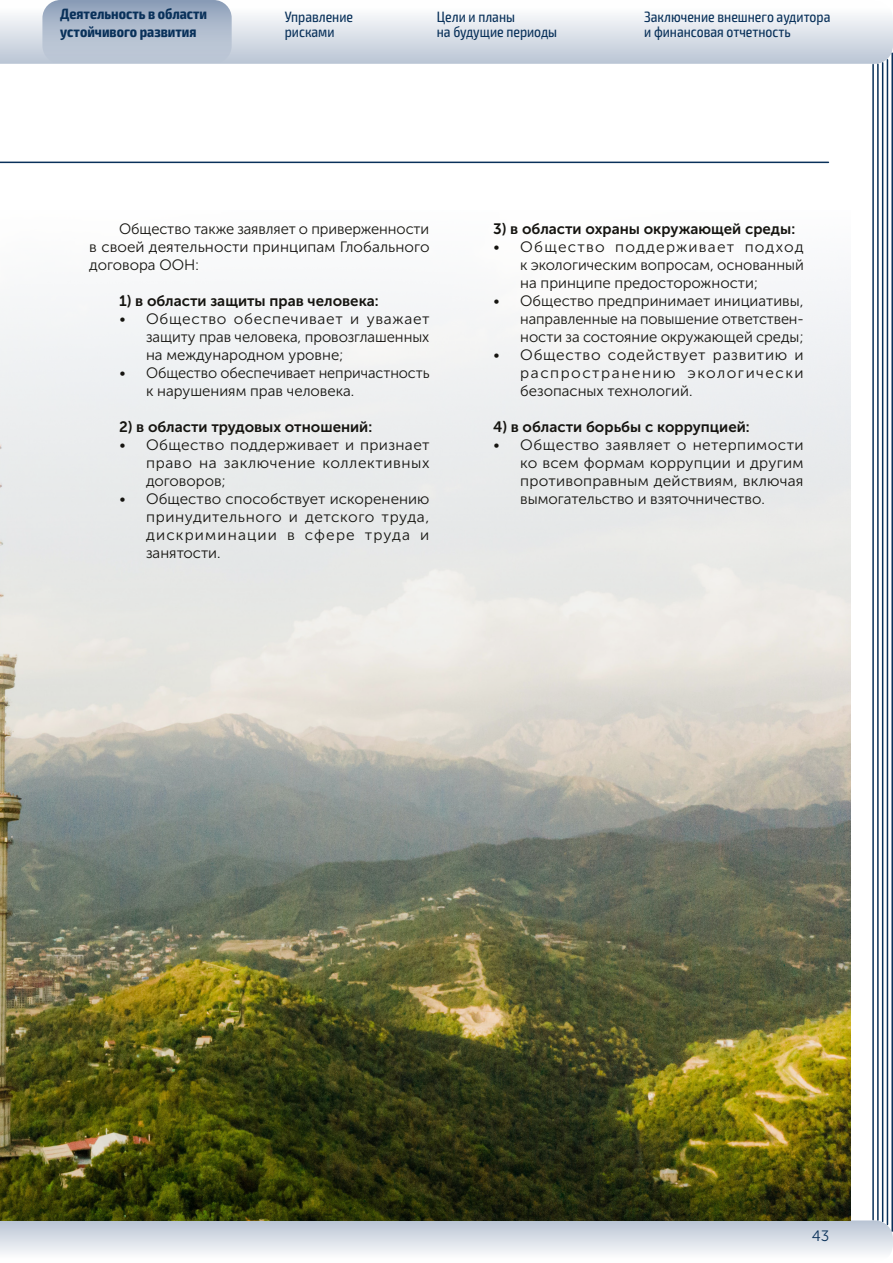
<style>
.page{position:relative;width:893px;height:1263px;background:#fff}
.page>*{position:absolute;margin:0;border:0;box-sizing:border-box;transform-origin:0 0}
.Основной_текст_абзаца{font:15px/18px "Museo Sans Cyrl 300";color:#151410;text-align:justify}
.Основной_текст_абзаца-2{font:15px "Museo Sans Cyrl 700";color:#151410}
.Заголовок_слева{font:15px/15px "KZ Exo 2 Condensed";color:#09315a}
.Заголовок_слева-2{font:700 15px "KZ Exo 2 Condensed";color:#09315a}
.t1{font:15px "Museo Sans Cyrl 300";color:#09315a}
</style>
<div class="page">
<svg style="left:0;top:1220px;width:893px;height:34px;background:#d1d8df"></svg>
<svg style="left:0;top:0;width:893px;height:64px"></svg>
<hr style="left:0;top:162px;width:828px;height:1px;background:#09315a">
<hr style="left:872px;top:65px;width:2px;height:1155px;background:#09315a">
<hr style="left:882px;top:63px;width:1px;height:1158px;background:#09315a">
<hr style="left:891px;top:53px;width:2px;height:1178px;background:#09315a">
<hr style="left:877px;top:64px;width:2px;height:1156px;background:#09315a">
<hr style="left:887px;top:60px;width:1px;height:1164px;background:#09315a">
<div style="left:42px;top:0;width:190px;height:64px;background:linear-gradient(to bottom,#94a5bd,#c5cedb);border-radius:18px"></div>
<img style="left:0;top:807px;width:850px;height:413px">
<svg style="left:0;top:282px;width:851px;height:525px;fill:#e9e9e9"></svg>
<p class="Заголовок_слева-2" style="left:60px;top:5px;width:148px">Деятельность в области</p>
<p class="Заголовок_слева-2" style="left:60px;top:23px;width:138px">устойчивого развития</p>
<p class="Заголовок_слева" style="left:285px;top:10px;width:70px">Управление</p>
<p class="Заголовок_слева" style="left:285px;top:25px;width:51px">рисками</p>
<p class="Заголовок_слева" style="left:437px;top:10px;width:80px">Цели и планы</p>
<p class="Заголовок_слева" style="left:437px;top:25px;width:122px">на будущие периоды</p>
<p class="Заголовок_слева" style="left:644px;top:10px;width:188px">Заключение внешнего аудитора и финансовая отчетность</p>
<p class="Основной_текст_абзаца" style="left:89px;top:220px;width:342px;text-indent:30px">Общество также заявляет о приверженности в своей деятельности принципам Глобального договора ООН:</p>
<p class="Основной_текст_абзаца-2" style="left:119px;top:292px;width:261px">1) в области защиты прав человека:</p>
<p class="Основной_текст_абзаца" style="left:146px;top:310px;width:285px;text-indent:-27px">• Общество обеспечивает и уважает защиту прав человека, провозглашенных на международном уровне;</p>
<p class="Основной_текст_абзаца" style="left:146px;top:364px;width:285px;text-indent:-27px">• Общество обеспечивает непричастность к нарушениям прав человека.</p>
<p class="Основной_текст_абзаца-2" style="left:119px;top:418px;width:255px">2) в области трудовых отношений:</p>
<p class="Основной_текст_абзаца" style="left:146px;top:436px;width:285px;text-indent:-27px">• Общество поддерживает и признает право на заключение коллективных договоров;</p>
<p class="Основной_текст_абзаца" style="left:146px;top:490px;width:285px;text-indent:-27px">• Общество способствует искоренению принудительного и детского труда, дискриминации в сфере труда и занятости.</p>
<p class="Основной_текст_абзаца-2" style="left:493px;top:220px;width:303px">3) в области охраны окружающей среды:</p>
<p class="Основной_текст_абзаца" style="left:520px;top:238px;width:285px;text-indent:-27px">• Общество поддерживает подход к экологическим вопросам, основанный на принципе предосторожности;</p>
<p class="Основной_текст_абзаца" style="left:520px;top:292px;width:285px;text-indent:-27px">• Общество предпринимает инициативы, направленные на повышение ответствен&shy;ности за состояние окружающей среды;</p>
<p class="Основной_текст_абзаца" style="left:520px;top:346px;width:285px;text-indent:-27px">• Общество содействует развитию и распространению экологически безопасных технологий.</p>
<p class="Основной_текст_абзаца-2" style="left:493px;top:418px;width:258px">4) в области борьбы с коррупцией:</p>
<p class="Основной_текст_абзаца" style="left:520px;top:436px;width:285px;text-indent:-27px">• Общество заявляет о нетерпимости ко всем формам коррупции и другим противоправным действиям, включая вымогательство и взяточничество.</p>
<p class="t1" style="left:812px;top:1227px;width:19px">43</p>
</div>
